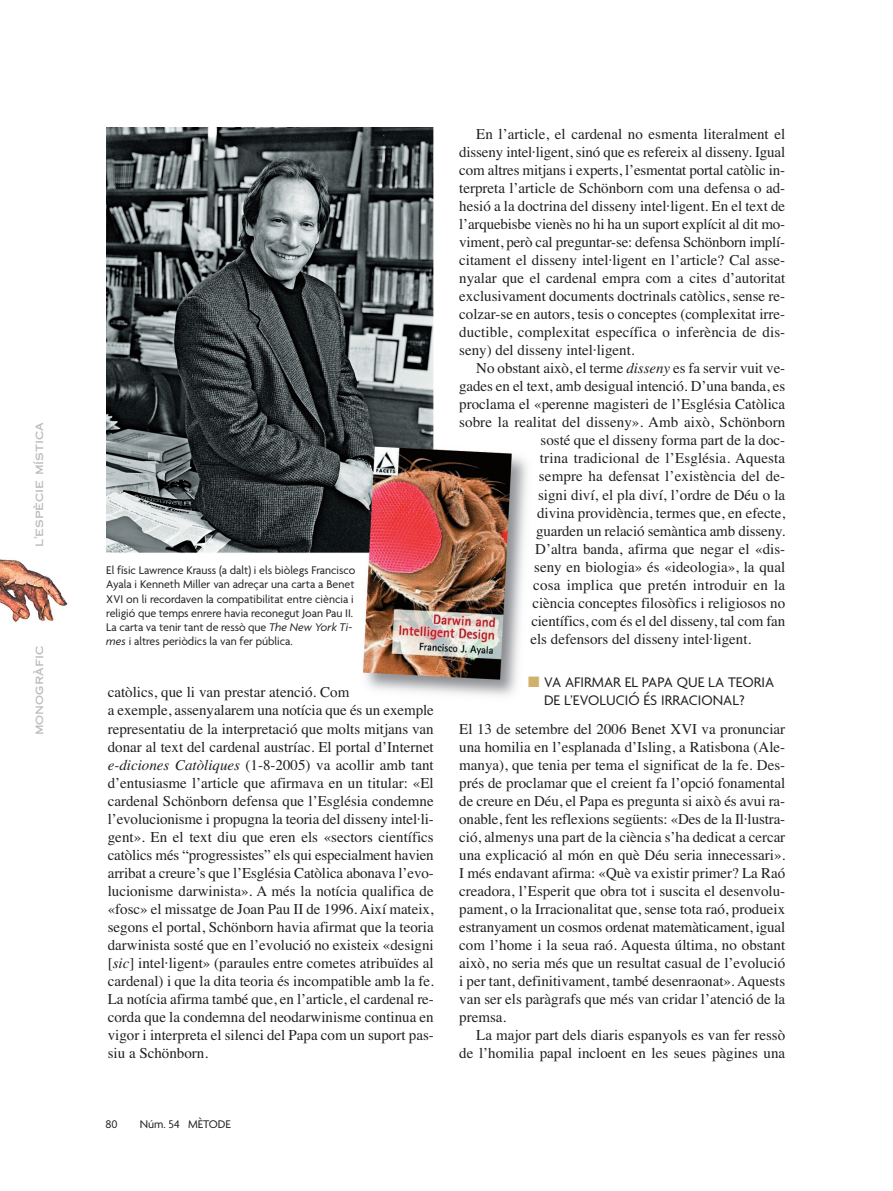
<style>
.page{position:relative;width:893px;height:1191px;background:#fff}
.page>*{position:absolute;margin:0;border:0;box-sizing:border-box;transform-origin:0 0}
.t1{font:15px/18px "Times";color:#231f20;text-align:justify}
.t2{font:15px/18px "Agenda";color:#231f20}
.t3{font:12px/14.2px "Agenda";color:#231f20}
.t4{font:12px "Copperplate Thirty One AB";color:#bcbdc0}
.s1{font-style:italic}
.s2{color:#d0b16c}
</style>
<div class="page">
<svg style="left:0;top:127px;width:527px;height:569px"></svg>
<p class="t4" style="left:32px;top:547px;width:127px;rotate:-90deg">l’espècie mística</p>
<p class="t4" style="left:32px;top:735px;width:91px;rotate:-90deg">monogràfic</p>
<p class="t3" style="left:106px;top:564px;width:251px">El físic Lawrence Krauss (a dalt) i els biòlegs Francisco Ayala i Kenneth Miller van adreçar una carta a Benet XVI on li recordaven la compatibilitat entre ciència i religió que temps enrere havia reconegut Joan Pau II.<br>La carta va tenir tant de ressò que <span class="s1">The New York Ti&shy;mes</span> i altres periòdics la van fer pública.</p>
<p class="t1" style="left:108px;top:685px;width:328px;text-align:left">catòlics, que li van prestar atenció. Com<br>a exemple, assenyalarem una notícia que és un exemple representatiu de la interpretació que molts mitjans van donar al text del cardenal austríac. El portal d’Internet <span class="s1">e-diciones Catòliques</span> (1-8-2005) va acollir amb tant d’entusiasme l’article que afirmava en un titular: «El cardenal Schönborn defensa que l’Església condemne l’evolucionisme i propugna la teoria del disseny intel·li&shy;gent». En el text diu que eren els «sectors científics catòlics més “progressistes” els qui especialment havien arribat a creure’s que l’Església Catòlica abonava l’evo&shy;lucionisme darwinista». A més la notícia qualifica de «fosc» el missatge de Joan Pau II de 1996. Així mateix, segons el portal, Schönborn havia afirmat que la teoria darwinista sosté que en l’evolució no existeix «designi [<span class="s1">sic</span>] intel·ligent» (paraules entre cometes atribuïdes al cardenal) i que la dita teoria és incompatible amb la fe.<br>La notícia afirma també que, en l’article, el cardenal re&shy;corda que la condemna del neodarwinisme continua en vigor i interpreta el silenci del Papa com un suport pas&shy;siu a Schönborn.</p>
<p class="t3" style="left:106px;top:1118px;width:14px">80</p>
<p class="t3" style="left:140px;top:1118px;width:93px">Núm. 54 MÈTODE</p>
<p class="t1" style="left:459px;top:127px;width:328px;text-indent:17px">En l’article, el cardenal no esmenta literalment el disseny intel·ligent, sinó que es refereix al disseny. Igual com altres mitjans i experts, l’esmentat portal catòlic in&shy;terpreta l’article de Schönborn com una defensa o ad&shy;hesió a la doctrina del disseny intel·ligent. En el text de l’arquebisbe vienès no hi ha un suport explícit al dit mo&shy;viment, però cal preguntar-se: defensa Schönborn implí&shy;citament el disseny intel·ligent en l’article? Cal asse - nyalar que el cardenal empra com a cites d’autoritat exclusivament documents doctrinals catòlics, sense re&shy;colzar-se en autors, tesis o conceptes (complexitat irre&shy;ductible, complexitat específica o inferència de dis&shy;seny) del disseny intel·ligent.</p>
<p class="t1" style="left:476px;top:361px;width:310px">No obstant això, el terme <span class="s1">disseny</span> es fa servir vuit ve-</p>
<p class="t1" style="left:459px;top:379px;width:327px">gades en el text, amb desigual intenció. D’una banda, es</p>
<p class="t1" style="left:459px;top:397px;width:327px">proclama el «perenne magisteri de l’Església Catòlica</p>
<p class="t1" style="left:459px;top:415px;width:327px">sobre la realitat del disseny». Amb això, Schönborn</p>
<p class="t1" style="left:541px;top:433px;width:246px">sosté que el disseny forma part de la doc-</p>
<p class="t1" style="left:540px;top:451px;width:247px">trina tradicional de l’Església. Aquesta</p>
<p class="t1" style="left:539px;top:469px;width:248px">sempre ha defensat l’existència del de-</p>
<p class="t1" style="left:538px;top:487px;width:249px">signi diví, el pla diví, l’ordre de Déu o la</p>
<p class="t1" style="left:537px;top:505px;width:250px">divina providència, termes que, en efecte,</p>
<p class="t1" style="left:536px;top:523px;width:251px">guarden un relació semàntica amb disseny.</p>
<p class="t1" style="left:535px;top:541px;width:251px">D’altra banda, afirma que negar el «dis-</p>
<p class="t1" style="left:534px;top:559px;width:252px">seny en biologia» és «ideologia», la qual</p>
<p class="t1" style="left:533px;top:577px;width:253px">cosa implica que pretén introduir en la</p>
<p class="t1" style="left:532px;top:595px;width:254px">ciència conceptes filosòfics i religiosos no</p>
<p class="t1" style="left:531px;top:613px;width:255px">científics, com és el del disseny, tal com fan</p>
<p class="t1" style="left:530px;top:631px;width:222px">els defensors del disseny intel·ligent.</p>
<p class="t2" style="left:544px;top:674px;width:232px;text-indent:-16px"><span class="s2">■</span> VA AFIRMAR EL PAPA QUE LA TEORIA<br>DE L’EVOLUCIÓ ÉS IRRACIONAL?</p>
<p class="t1" style="left:459px;top:721px;width:328px">El 13 de setembre del 2006 Benet XVI va pronunciar una homilia en l’esplanada d’Isling, a Ratisbona (Ale&shy;manya), que tenia per tema el significat de la fe. Des&shy;prés de proclamar que el creient fa l’opció fonamental de creure en Déu, el Papa es pregunta si això és avui ra&shy;onable, fent les reflexions següents: «Des de la Il·lustra&shy;ció, almenys una part de la ciència s’ha dedicat a cercar una explicació al món en què Déu seria innecessari».<br>I més endavant afirma: «Què va existir primer? La Raó creadora, l’Esperit que obra tot i suscita el desenvolu&shy;pament, o la Irracionalitat que, sense tota raó, produeix estranyament un cosmos ordenat matemàticament, igual com l’home i la seua raó. Aquesta última, no obstant això, no seria més que un resultat casual de l’evolució i per tant, definitivament, també desenraonat». Aquests van ser els paràgrafs que més van cridar l’atenció de la premsa.</p>
<p class="t1" style="left:459px;top:1027px;width:327px;text-align:right">La major part dels diaris espanyols es van fer ressò de l’homilia papal incloent en les seues pàgines una</p>
</div>
